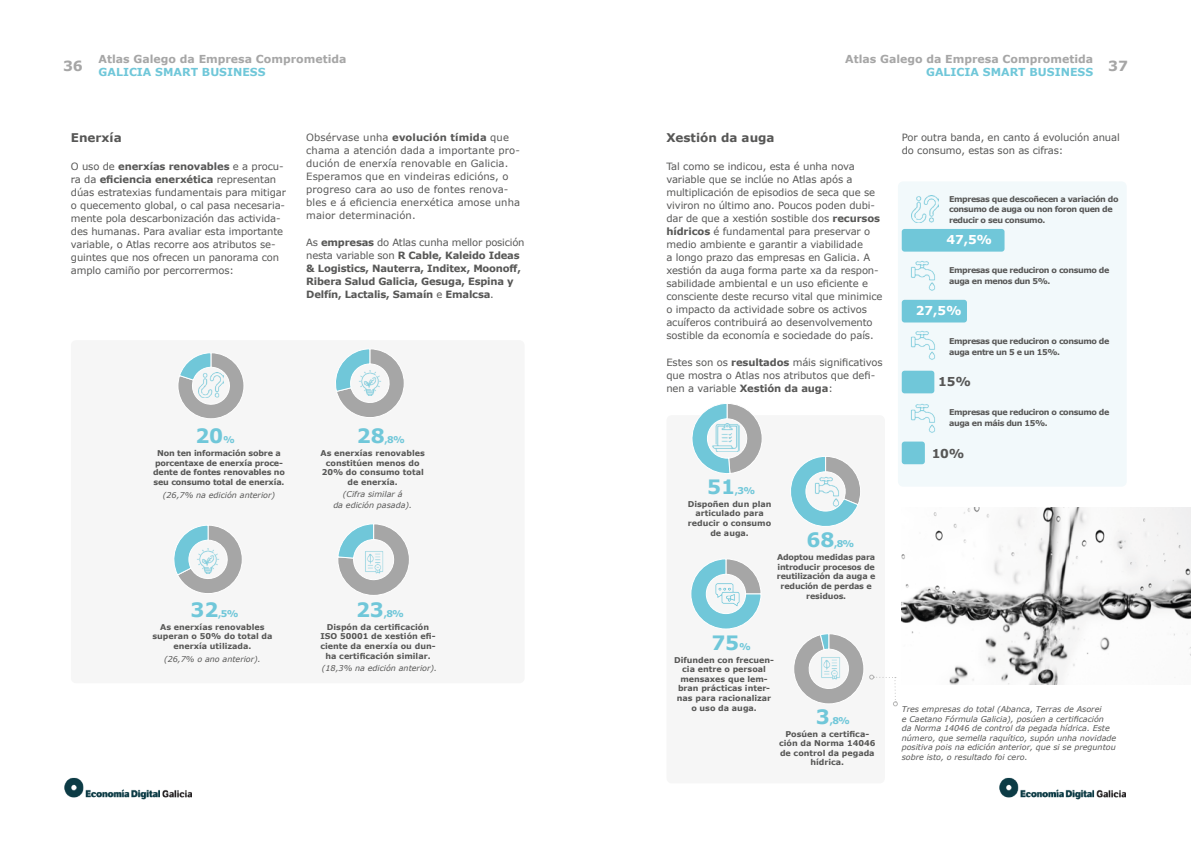
<style>
.page{position:relative;width:1191px;height:842px;background:#fff}
.page>*{position:absolute;margin:0;border:0;box-sizing:border-box;transform-origin:0 0}
.t1{font:700 19.8px "Verdana";color:#70c7d9}
.t2{font:700 14px "Verdana";color:#a6a6a6}
.t3{font:700 12.3px "Verdana";color:#fff}
.t4{font:700 12.3px "Verdana";color:#575756}
.t5{font:700 12px "Verdana";color:#575756}
.t6{font:700 11px "Verdana";color:#a6a6a6}
.t7{font:700 11px "Verdana";color:#70c7d9}
.t8{font:10px/13px "Verdana";letter-spacing:-.01em;color:#575756}
.t9{font:10px/13px "Verdana";letter-spacing:.01em;color:#575756}
.t10{font:700 10px/13px "Verdana";letter-spacing:-.02em;color:#575756}
.t11{font:700 9.3px "Verdana";color:#70c7d9}
.t12{font:700 8px/9.6px "Verdana";color:#575756;text-align:center}
.t13{font:italic 8px/9.6px "Verdana";color:#575756;text-align:center}
.t14{font:700 8px/10.5px "Verdana";letter-spacing:-.05em;color:#575756}
.t15{font:700 8px/9.6px "Verdana";letter-spacing:-.02em;color:#575756;text-align:center}
.s1{font-weight:700}
.s2{font-weight:400}
.s3{font-size:9.3px}
.s4{font-size:19.8px}
</style>
<div class="page">
<img style="left:64px;top:777px;width:127px;height:23px">
<img style="left:999px;top:777px;width:126px;height:23px">
<div style="left:71px;top:340px;width:453px;height:343px;background:#f6f6f6;border-radius:5px"></div>
<svg style="left:178px;top:353px;width:66px;height:66px"></svg>
<svg style="left:336px;top:349px;width:68px;height:68px"></svg>
<svg style="left:174px;top:525px;width:68px;height:68px"></svg>
<img style="left:196px;top:548px;width:24px;height:25px">
<svg style="left:338px;top:524px;width:71px;height:71px"></svg>
<div style="left:666px;top:415px;width:219px;height:368px;background:#f6f6f6;border-radius:5px"></div>
<svg style="left:692px;top:404px;width:70px;height:69px"></svg>
<svg style="left:791px;top:457px;width:69px;height:69px"></svg>
<svg style="left:691px;top:559px;width:70px;height:70px"></svg>
<div style="left:898px;top:181px;width:228px;height:306px;background:#f2f9fb;border-radius:5px"></div>
<img style="left:911px;top:195px;width:27px;height:28px">
<div style="left:901px;top:229px;width:103px;height:23px;background:#70c7d9;border-radius:3px"></div>
<div style="left:901px;top:300px;width:66px;height:22px;background:#70c7d9;border-radius:3px"></div>
<div style="left:901px;top:371px;width:33px;height:22px;background:#70c7d9;border-radius:3px"></div>
<div style="left:901px;top:442px;width:24px;height:22px;background:#70c7d9;border-radius:3px"></div>
<img style="left:911px;top:260px;width:24px;height:31px">
<img style="left:911px;top:330px;width:24px;height:30px">
<img style="left:911px;top:403px;width:24px;height:30px">
<svg style="left:794px;top:634px;width:104px;height:72px"></svg>
<img style="left:901px;top:507px;width:290px;height:178px">
<p class="t6" style="left:99px;top:51px;width:249px">Atlas Galego da Empresa Comprometida</p>
<p class="t7" style="left:99px;top:64px;width:168px">GALICIA SMART BUSINESS</p>
<p class="t6" style="left:845px;top:51px;width:249px">Atlas Galego da Empresa Comprometida</p>
<p class="t7" style="left:926px;top:64px;width:168px">GALICIA SMART BUSINESS</p>
<h2 class="t2" style="left:63px;top:56px;width:21px">36</h2>
<h2 class="t2" style="left:1108px;top:56px;width:21px">37</h2>
<p class="t5" style="left:71px;top:130px;width:52px">Enerxía</p>
<p class="t8" style="left:71px;top:159px;width:217px">O uso de <span class="s1">enerxías renovables</span> e a procu&shy;ra da <span class="s1">eficiencia enerxética</span> representan dúas estratexias fundamentais para mitigar o quecemento global, o cal pasa necesaria&shy;mente pola descarbonización das activida&shy;des humanas. Para avaliar esta importante variable, o Atlas recorre aos atributos se&shy;guintes que nos ofrecen un panorama con amplo camiño por percorrermos:</p>
<p class="t9" style="left:306px;top:131px;width:215px">Obsérvase unha <span class="s1">evolución tímida</span> que chama a atención dada a importante pro&shy;dución de enerxía renovable en Galicia.<br>Esperamos que en vindeiras edicións, o progreso cara ao uso de fontes renova&shy;bles e á eficiencia enerxética amose unha maior determinación.</p>
<p class="t10" style="left:306px;top:236px;width:220px"><span class="s2">As</span> empresas <span class="s2">do Atlas cunha mellor posición nesta variable son</span> R Cable, Kaleido Ideas &amp; Logistics, Nauterra, Inditex, Moonoff, Ribera Salud Galicia, Gesuga, Espina y Delfín, Lactalis, Samaín <span class="s2">e</span> Emalcsa<span class="s2">.</span></p>
<h1 class="t1" style="left:195px;top:422px;width:41px">20<span class="s3">%</span></h1>
<p class="t15" style="left:153px;top:448px;width:133px">Non ten información sobre a porcentaxe de enerxía proce&shy;dente de fontes renovables no seu consumo total de enerxía.</p>
<p class="t13" style="left:163px;top:490px;width:114px">(26,7% na edición anterior)</p>
<p class="t11" style="left:357px;top:433px;width:49px"><span class="s4">28</span>,8%</p>
<p class="t12" style="left:320px;top:448px;width:106px">As enerxías renovables constitúen menos do<br>20% do consumo total de enerxía.</p>
<p class="t13" style="left:333px;top:489px;width:80px;line-height:10.5px">(Cifra similar á<br>da edición pasada).</p>
<p class="t11" style="left:190px;top:607px;width:49px"><span class="s4">32</span>,5%</p>
<p class="t12" style="left:152px;top:622px;width:121px">As enerxías renovables superan o 50% do total da enerxía utilizada.</p>
<p class="t13" style="left:164px;top:655px;width:98px">(26,7% o ano anterior).</p>
<p class="t11" style="left:356px;top:607px;width:49px"><span class="s4">23</span>,8%</p>
<p class="t12" style="left:320px;top:622px;width:117px">Dispón da certificación<br>ISO 50001 de xestión efi&shy;ciente da enerxía ou dun&shy;ha certificación similar.</p>
<p class="t13" style="left:322px;top:663px;width:117px">(18,3% na edición anterior).</p>
<p class="t5" style="left:666px;top:130px;width:110px">Xestión da auga</p>
<p class="t8" style="left:666px;top:159px;width:218px">Tal como se indicou, esta é unha nova variable que se inclúe no Atlas após a multiplicación de episodios de seca que se viviron no último ano. Poucos poden dubi&shy;dar de que a xestión sostible dos <span class="s1">recursos hídricos</span> é fundamental para preservar o medio ambiente e garantir a viabilidade<br>a longo prazo das empresas en Galicia. A xestión da auga forma parte xa da respon&shy;sabilidade ambiental e un uso eficiente e consciente deste recurso vital que minimice o impacto da actividade sobre os activos acuíferos contribuirá ao desenvolvemento sostible da economía e sociedade do país.</p>
<p class="t8" style="left:666px;top:356px;width:218px">Estes son os <span class="s1">resultados</span> máis significativos que mostra o Atlas nos atributos que defi&shy;nen a variable <span class="s1">Xestión da auga</span>:</p>
<p class="t11" style="left:707px;top:484px;width:49px"><span class="s4">51</span>,3%</p>
<p class="t12" style="left:687px;top:499px;width:85px">Dispoñen dun plan articulado para reducir o consumo</p>
<p class="t12" style="left:710px;top:528px;width:40px">de auga.</p>
<p class="t11" style="left:806px;top:537px;width:49px"><span class="s4">68</span>,8%</p>
<h1 class="t1" style="left:711px;top:628px;width:41px">75<span class="s3">%</span></h1>
<p class="t15" style="left:777px;top:552px;width:100px">Adoptou medidas para introducir procesos de reutilización da auga e redución de perdas e</p>
<p class="t15" style="left:806px;top:591px;width:41px">residuos.</p>
<p class="t12" style="left:674px;top:655px;width:102px">Difunden con frecuen&shy;cia entre o persoal mensaxes que lem&shy;bran prácticas inter&shy;nas para racionalizar o uso da auga.</p>
<p class="t11" style="left:816px;top:714px;width:36px"><span class="s4">3</span>,8%</p>
<p class="t12" style="left:779px;top:729px;width:98px">Posúen a certifica&shy;ción da Norma 14046 de control da pegada hídrica.</p>
<p class="t8" style="left:901px;top:131px;width:219px">Por outra banda, en canto á evolución anual do consumo, estas son as cifras:</p>
<p class="t14" style="left:949px;top:195px;width:171px;line-height:9.6px">Empresas que descoñecen a variación do consumo de auga ou non foron quen de</p>
<p class="t14" style="left:949px;top:214px;width:98px">reducir o seu consumo.</p>
<p class="t3" style="left:946px;top:231px;width:47px">47,5%</p>
<p class="t14" style="left:949px;top:265px;width:162px">Empresas que reduciron o consumo de auga en menos dun 5%.</p>
<p class="t3" style="left:916px;top:301px;width:47px">27,5%</p>
<p class="t14" style="left:949px;top:336px;width:162px">Empresas que reduciron o consumo de auga entre un 5 e un 15%.</p>
<p class="t4" style="left:938px;top:372px;width:34px">15%</p>
<p class="t14" style="left:949px;top:407px;width:162px">Empresas que reduciron o consumo de auga en máis dun 15%.</p>
<p class="t4" style="left:931px;top:444px;width:34px">10%</p>
<p class="t13" style="left:901px;top:704px;width:216px;text-align:left">Tres empresas do total (Abanca, Terras de Asorei<br>e Caetano Fórmula Galicia), posúen a certificación<br>da Norma 14046 de control da pegada hídrica. Este número, que semella raquítico, supón unha novidade positiva pois na edición anterior, que si se preguntou sobre isto, o resultado foi cero.</p>
</div>
